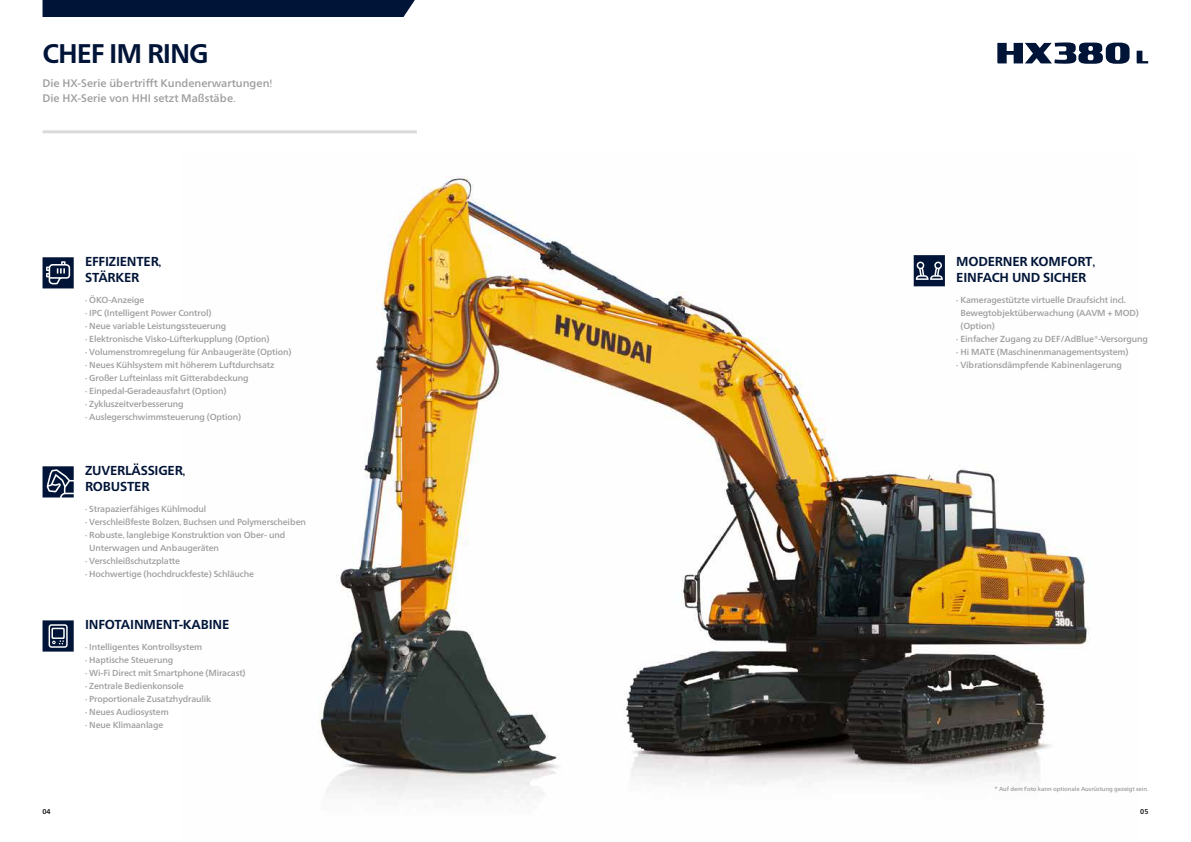
<style>
.page{position:relative;width:1191px;height:842px;background:#fff}
.page>*{position:absolute;margin:0;border:0;box-sizing:border-box;transform-origin:0 0}
.t1{font:700 27px "Frutiger Neue LTW1 G";letter-spacing:-.04em;color:#001437}
.t2{font:700 13px/16px "Frutiger Neue LTW1 G";letter-spacing:-.015em;color:#001437}
.t3{font:500 11px/15px "Frutiger Neue LTW1 G";color:#9d9d9c}
.t4{font:500 8.8px/13px "Frutiger Neue LTW1 G";letter-spacing:-.015em;color:#9d9d9c}
.t5{font:500 7px "Frutiger Neue LTW1 G";color:#000}
.t6{font:500 6px "Frutiger Neue LTW1 G";letter-spacing:-.015em;color:#9d9d9c}
.s1{font-family:"Gill Sans Std";font-weight:400}
</style>
<div class="page">
<img style="left:318px;top:176px;width:772px;height:622px">
<div style="left:43px;top:0;width:372px;height:17px;background:#001437"></div>
<hr style="left:43px;top:130px;width:374px;height:3px;background:#dadada">
<svg style="left:43px;top:466px;width:31px;height:31px"></svg>
<svg style="left:913px;top:255px;width:32px;height:31px"></svg>
<svg style="left:43px;top:257px;width:31px;height:31px"></svg>
<svg style="left:43px;top:620px;width:31px;height:32px"></svg>
<svg style="left:997px;top:42px;width:151px;height:22px"></svg>
<h1 class="t1" style="left:43px;top:34px;width:168px">CHEF IM RING</h1>
<p class="t3" style="left:43px;top:75px;width:231px">Die HX-Serie übertrifft Kundenerwartungen<span class="s1">!<br></span>Die HX-Serie von HHI setzt Maßstäbe<span class="s1">.</span></p>
<h2 class="t2" style="left:85px;top:253px;width:78px">EFFIZIENTER<span class="s1">,<br></span>STÄRKER</h2>
<p class="t4" style="left:85px;top:292px;width:208px">· ÖKO-Anzeige<br>· IPC (Intelligent Power Control)<br>· Neue variable Leistungssteuerung<br>· Elektronische Visko-Lüfterkupplung (Option)<br>· Volumenstromregelung für Anbaugeräte (Option) · Neues Kühlsystem mit höherem Luftdurchsatz<br>· Großer Lufteinlass mit Gitterabdeckung<br>· Einpedal-Geradeausfahrt (Option)<br>· Zykluszeitverbesserung<br>· Auslegerschwimmsteuerung (Option)</p>
<h2 class="t2" style="left:85px;top:462px;width:102px">ZUVERLÄSSIGER<span class="s1">,<br></span>ROBUSTER</h2>
<p class="t4" style="left:85px;top:501px;width:123px">· Strapazierfähiges Kühlmodul</p>
<p class="t4" style="left:85px;top:514px;width:222px">· Verschleißfeste Bolzen<span class="s1">,</span> Buchsen und Polymerscheiben</p>
<p class="t4" style="left:85px;top:527px;width:202px">· Robuste<span class="s1">,</span> langlebige Konstruktion von Ober- und</p>
<p class="t4" style="left:89px;top:540px;width:131px">Unterwagen und Anbaugeräten</p>
<p class="t4" style="left:85px;top:553px;width:97px">· Verschleißschutzplatte</p>
<p class="t4" style="left:85px;top:566px;width:170px">· Hochwertige (hochdruckfeste) Schläuche</p>
<h2 class="t2" style="left:85px;top:616px;width:146px">INFOTAINMENT-KABINE</h2>
<p class="t4" style="left:85px;top:639px;width:162px">· Intelligentes Kontrollsystem<br>· Haptische Steuerung<br>· Wi-Fi Direct mit Smartphone (Miracast) · Zentrale Bedienkonsole<br>· Proportionale Zusatzhydraulik<br>· Neues Audiosystem<br>· Neue Klimaanlage</p>
<h2 class="t2" style="left:956px;top:253px;width:140px">MODERNER KOMFORT<span class="s1">,<br></span>EINFACH UND SICHER</h2>
<p class="t4" style="left:956px;top:292px;width:171px">· Kameragestützte virtuelle Draufsicht incl.</p>
<p class="t4" style="left:960px;top:305px;width:180px">Bewegtobjektüberwachung (AAVM + MOD)</p>
<p class="t4" style="left:960px;top:318px;width:36px">(Option)</p>
<p class="t4" style="left:956px;top:331px;width:193px">· Einfacher Zugang zu DEF/AdBlue®-Versorgung</p>
<p class="t4" style="left:956px;top:344px;width:174px">· Hi MATE (Maschinenmanagementsystem)</p>
<p class="t4" style="left:956px;top:357px;width:167px">· Vibrationsdämpfende Kabinenlagerung</p>
<p class="t6" style="left:994px;top:785px;width:155px">* Auf dem Foto kann optionale Ausrüstung gezeigt sein<span class="s1">.</span></p>
<p class="t5" style="left:43px;top:806px;width:10px">04</p>
<p class="t5" style="left:1140px;top:806px;width:10px">05</p>
</div>
